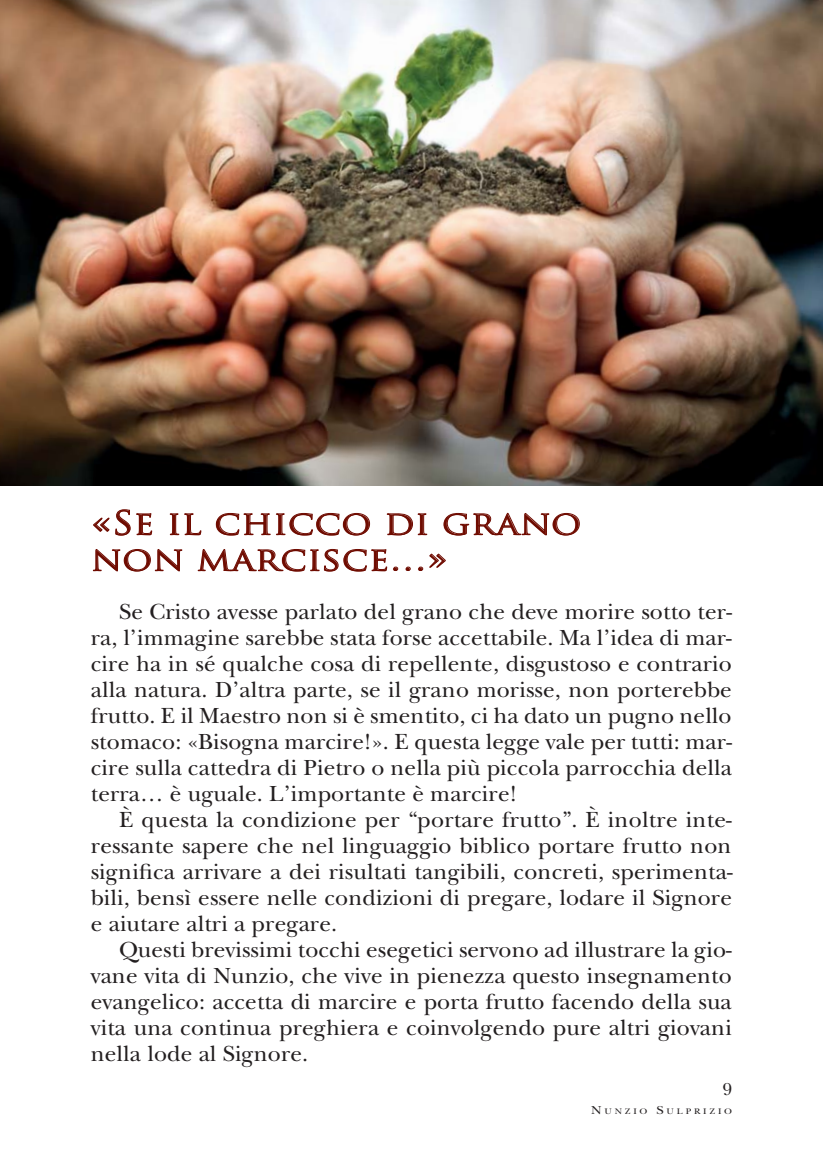
<style>
.page{position:relative;width:823px;height:1163px;background:#fff}
.page>*{position:absolute;margin:0;border:0;box-sizing:border-box;transform-origin:0 0}
.t1{font:32.2px/36px "Trajan Pro";letter-spacing:.005em;color:#6f0b00;scale:1.16 1}
.t2{font:22.8px/26px "New Baskerville";letter-spacing:.005em;color:#231f20;text-align:justify}
.t3{font:18px "New Baskerville";color:#231f20}
.t4{font:8.4px "New Baskerville";letter-spacing:.285em;color:#231f20;scale:1.15 1}
.s1{font-size:12px}
</style>
<div class="page">
<svg style="left:93px;top:517px;width:16px;height:14px"></svg>
<svg style="left:115px;top:509px;width:15px;height:26px"></svg>
<div style="left:552px;top:513px;width:27px;height:22px;border:1px solid #6f0b00;border-radius:50%"></div>
<div style="left:556px;top:514px;width:20px;height:20px;border:1px solid #6f0b00;border-radius:50%"></div>
<svg style="left:93px;top:549px;width:27px;height:23px"></svg>
<div style="left:124px;top:549px;width:26px;height:22px;border:1px solid #6f0b00;border-radius:50%"></div>
<div style="left:127px;top:550px;width:20px;height:20px;border:1px solid #6f0b00;border-radius:50%"></div>
<svg style="left:136px;top:513px;width:413px;height:59px"></svg>
<img style="left:0;top:0;width:822px;height:485px">
<h1 class="t1" style="left:91px;top:505px;width:424px">«SE IL CHICCO DI GRANO<br>NON MARCISCE…»</h1>
<p class="t2" style="left:91px;top:601px;width:642px;text-indent:28px">Se Cristo avesse parlato del grano che deve morire sotto ter&shy;ra, l’immagine sarebbe stata forse accettabile. Ma l’idea di mar&shy;cire ha in sé qualche cosa di repellente, disgustoso e contrario alla natura. D’altra parte, se il grano morisse, non porterebbe frutto. E il Maestro non si è smentito, ci ha dato un pugno nello stomaco: «Bisogna marcire!». E questa legge vale per tutti: mar&shy;cire sulla cattedra di Pietro o nella più piccola parrocchia della terra… è uguale. L’importante è marcire!</p>
<p class="t2" style="left:91px;top:808px;width:643px;text-indent:28px">È questa la condizione per “portare frutto”. È inoltre inte&shy;ressante sapere che nel linguaggio biblico portare frutto non significa arrivare a dei risultati tangibili, concreti, sperimenta&shy;bili, bensì essere nelle condizioni di pregare, lodare il Signore e aiutare altri a pregare.</p>
<p class="t2" style="left:91px;top:938px;width:642px;text-indent:28px">Questi brevissimi tocchi esegetici servono ad illustrare la gio&shy;vane vita di Nunzio, che vive in pienezza questo insegnamento evangelico: accetta di marcire e porta frutto facendo della sua vita una continua preghiera e coinvolgendo pure altri giovani nella lode al Signore.</p>
<p class="t3" style="left:722px;top:1082px;width:11px">9</p>
<p class="t4" style="left:590px;top:1107px;width:124px"><span class="s1">N</span>UNZIO <span class="s1">S</span>ULPRIZIO</p>
</div>
